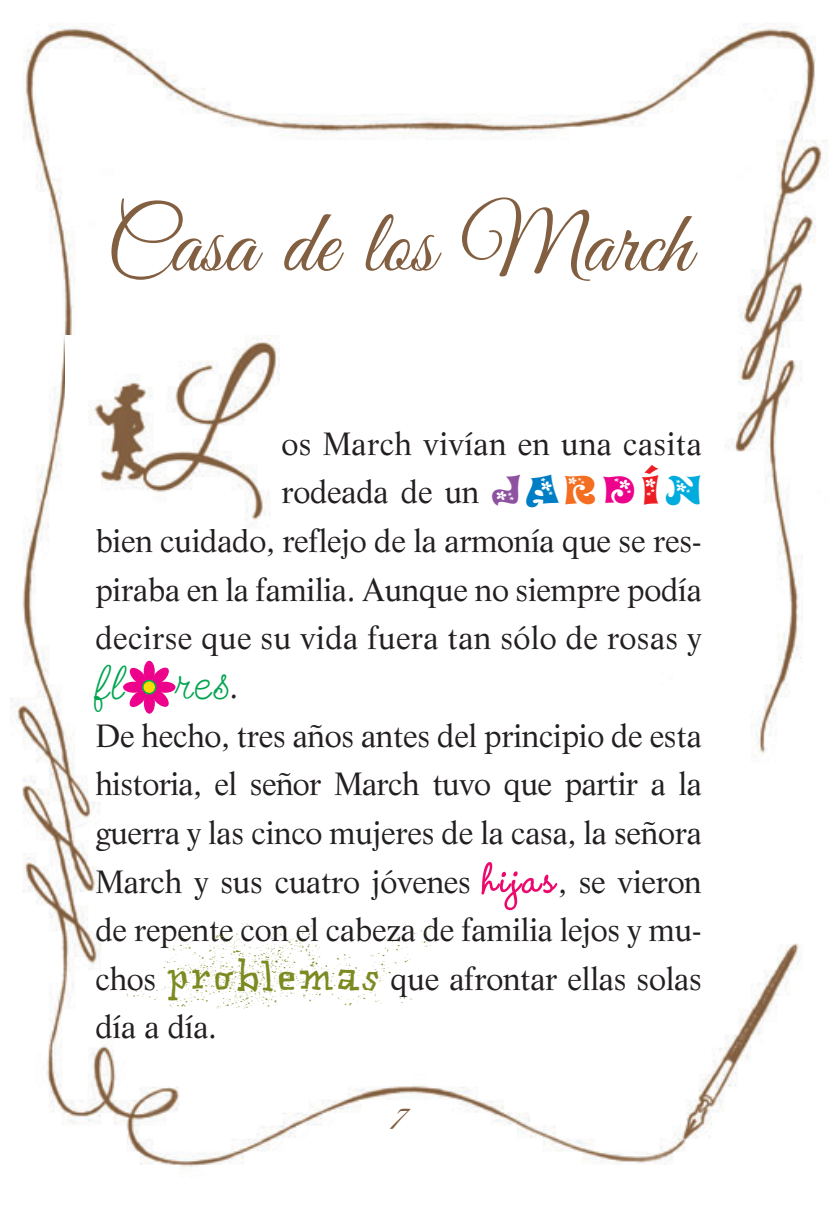
<style>
.page{position:relative;width:829px;height:1228px;background:#fff}
.page>*{position:absolute;margin:0;border:0;box-sizing:border-box;transform-origin:0 0}
.t1{font:90px "Good Vibrations ROB Script";color:#825f41}
.t2{font:47.25px "Send Flowers";color:#00a54f}
.t3{font:36px "Good Vibrations ROB Script";color:#825f41}
.t4{font:31.5px/48.6px "Life LT Std";letter-spacing:-.01em;color:#231f20;text-align:right}
.s1{font-family:"Novak Spring";font-size:38.25px;color:#8e52a1}
.s2{font-family:"Novak Spring";font-size:38.25px;color:#007ec5}
.s3{font-family:"Novak Spring";font-size:38.25px;color:#f36e21}
.s4{font-family:"Novak Spring";font-size:38.25px;color:#ed028c}
.s5{font-family:"Novak Spring";font-size:38.25px;color:#ee1d23}
.s6{font-family:"Novak Spring";font-size:38.25px;color:#00acdd}
.s7{font-family:"Life LT Std";font-size:31.5px;color:#231f20}
.s8{font-family:"Wendy LP";font-weight:700;font-size:51.75px;color:#ec096d}
.s9{font-family:"Matto Porco";font-size:47.25px;color:#7c8a21}
</style>
<div class="page">
<img style="left:10px;top:23px;width:817px;height:1145px">
<svg style="left:144px;top:660px;width:11px;height:21px"></svg>
<div style="left:154px;top:681px;width:21px;height:11px;background:#ed028c;border-radius:50%"></div>
<div style="left:144px;top:692px;width:11px;height:21px;background:#ed028c;border-radius:50%"></div>
<svg style="left:123px;top:681px;width:21px;height:11px"></svg>
<svg style="left:128px;top:666px;width:42px;height:42px"></svg>
<div style="left:143px;top:680px;width:13px;height:13px;background:#ffdc01;border-radius:50%"></div>
<div style="left:142px;top:679px;width:14px;height:15px;border:2px solid #00ab4d;border-radius:50%"></div>
<img style="left:65px;top:335px;width:214px;height:194px">
<h1 class="t1" style="left:106px;top:180px;width:586px">Casa de los March</h1>
<p class="t4" style="left:95px;top:422px;width:607px">os March vivían en una casita<br>rodeada de un <span class="s1">J</span><span class="s2">A</span><span class="s3">R</span><span class="s4">D</span><span class="s5">Í</span><span class="s6">N<br></span>bien cuidado, reflejo de la armonía que se res&shy;piraba en la familia. Aunque no siempre podía decirse que su vida fuera tan sólo de rosas y</p>
<h2 class="t2" style="left:95px;top:655px;width:144px">fl res<span class="s7">.</span></h2>
<p class="t4" style="left:95px;top:713px;width:607px;text-align:justify">De hecho, tres años antes del principio de esta historia, el señor March tuvo que partir a la guerra y las cinco mujeres de la casa, la señora March y sus cuatro jóvenes <span class="s8">hijas</span>, se vieron de repente con el cabeza de familia lejos y mu&shy;chos <span class="s9">problemas</span>que afrontar ellas solas día a día.</p>
<p class="t3" style="left:389px;top:1092px;width:19px">7</p>
</div>
